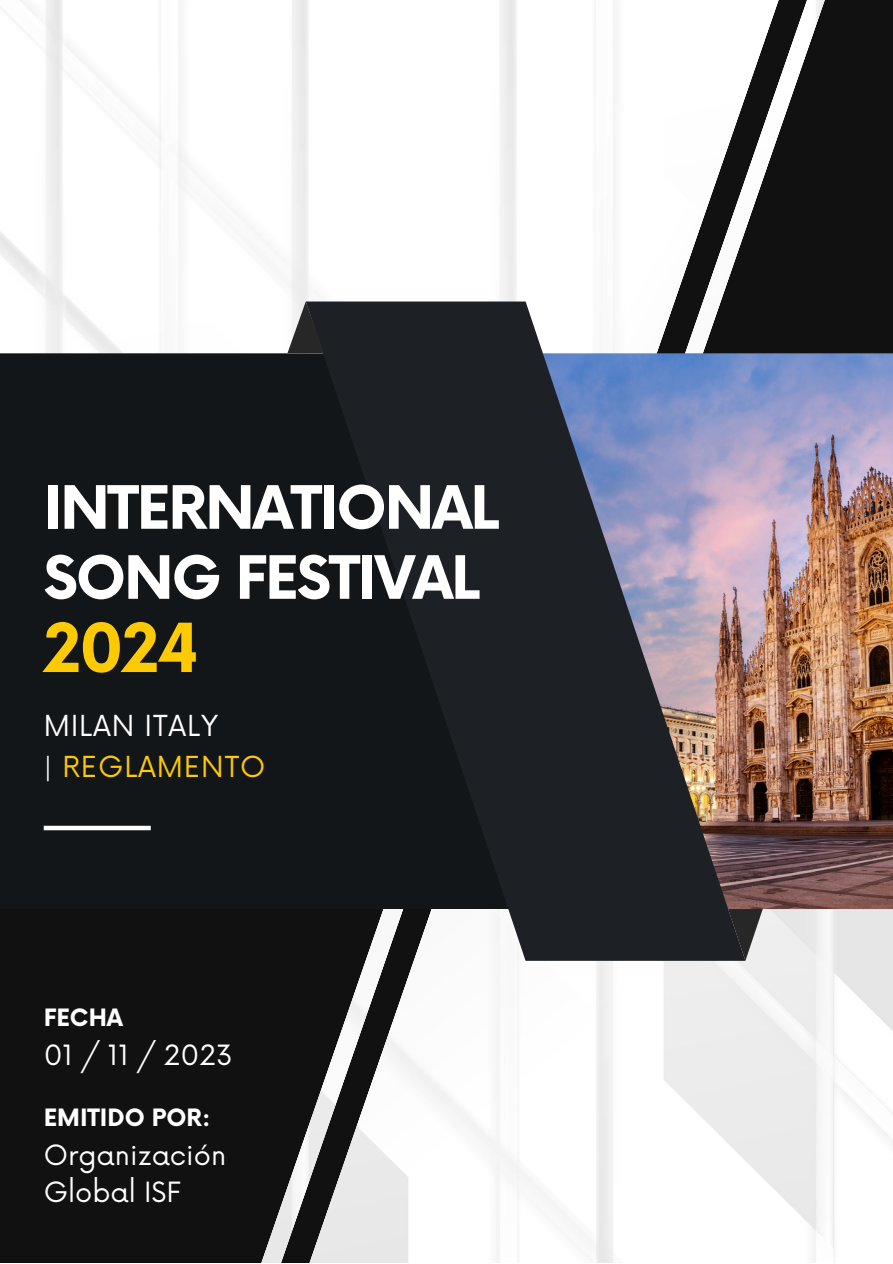
<style>
.page{position:relative;width:893px;height:1264px;background:#fff}
.page>*{position:absolute;margin:0;border:0;box-sizing:border-box;transform-origin:0 0}
.t1{font:700 65.85px "Now";color:#fdca03}
.t2{font:700 58.2px "Now";letter-spacing:-.035em;color:#fff}
.t3{font:28.2px "Now";letter-spacing:.03em;color:#fdca03}
.t4{font:28.2px "Now";letter-spacing:.03em;color:#fff}
.t5{font:27.15px/37.3px "Now";color:#fff}
.t6{font:700 23.25px "Now";color:#fff}
.s1{color:#fff}
</style>
<div class="page">
<img style="left:0;top:0;width:892px;height:1262px">
<svg style="left:745px;top:909px;width:18px;height:51px"></svg>
<div style="left:842px;top:0;width:50px;height:353px;background:#111"></div>
<svg style="left:400px;top:960px;width:63px;height:302px"></svg>
<svg style="left:639px;top:0;width:203px;height:353px;fill:#111"></svg>
<img style="left:745px;top:353px;width:147px;height:556px">
<svg style="left:0;top:909px;width:400px;height:353px;fill:#111"></svg>
<div style="left:0;top:353px;width:306px;height:556px;background:#121619"></div>
<svg style="left:306px;top:301px;width:439px;height:659px;fill:#1d2125"></svg>
<svg style="left:287px;top:301px;width:37px;height:52px"></svg>
<div style="left:44px;top:825px;width:107px;height:5px;background:#fff"></div>
<p class="t2" style="left:43px;top:476px;width:457px">INTERNATIONAL</p>
<p class="t2" style="left:43px;top:546px;width:437px">SONG FESTIVAL</p>
<p class="t1" style="left:43px;top:612px;width:157px">2024</p>
<p class="t4" style="left:44px;top:709px;width:176px">MILAN ITALY</p>
<p class="t3" style="left:44px;top:751px;width:223px"><span class="s1">|</span> REGLAMENTO</p>
<p class="t6" style="left:44px;top:1005px;width:81px">FECHA</p>
<p class="t5" style="left:44px;top:1037px;width:190px">01 / 11 / 2023</p>
<p class="t6" style="left:44px;top:1105px;width:168px">EMITIDO POR:</p>
<p class="t5" style="left:44px;top:1137px;width:184px">Organización<br>Global ISF</p>
</div>
